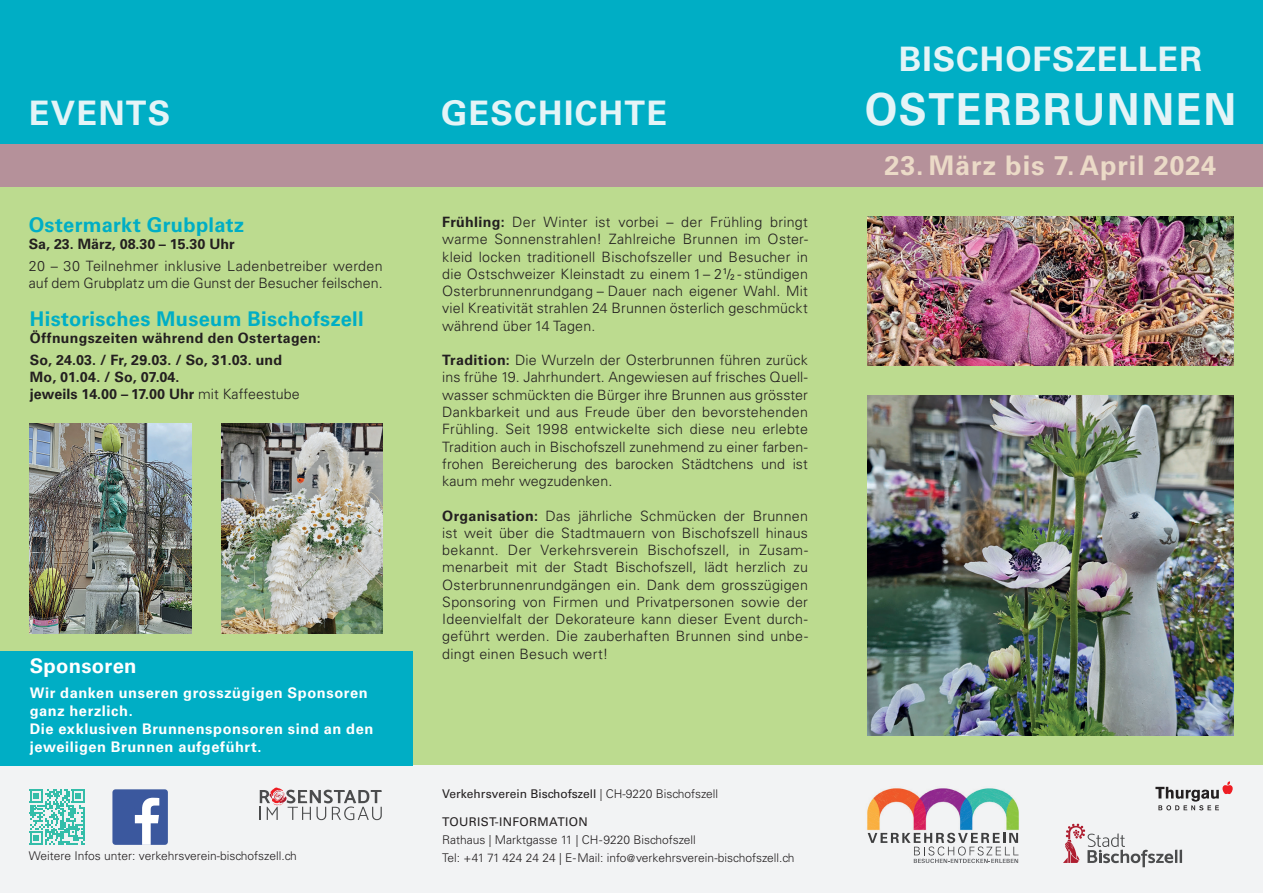
<style>
.page{position:relative;width:1263px;height:893px;background:#fff}
.page>*{position:absolute;margin:0;border:0;box-sizing:border-box;transform-origin:0 0}
.t1{font:700 44.1px "Univers LT Std";letter-spacing:.04em;color:#e4f4f7;scale:.95 1}
.t2{font:700 33.75px "Univers LT Std";letter-spacing:.035em;color:#e4f4f7}
.t3{font:700 27px "Univers LT Std";letter-spacing:.03em;color:#ebdac7}
.t4{font:700 20.25px "Univers LT Std";letter-spacing:.015em;color:#00aec5}
.t5{font:700 20.25px "Univers LT Std";letter-spacing:.015em;color:#fff}
.t6{font:700 14.7px/18px "Univers LT Std";letter-spacing:.04em;color:#fff}
.t7{font:300 14.25px/17.2px "Univers LT Std";letter-spacing:.01em;color:#231f20;text-align:justify}
.t8{font:700 14.25px/21.8px "Univers LT Std";letter-spacing:.015em;color:#231f20}
.t9{font:300 12px "Univers LT Std";color:#231f20}
.t10{font:12px "Univers LT Std";color:#231f20}
.t11{font:12px "Univers LT Std";letter-spacing:.03em;color:#231f20}
.s1{font-weight:300}
.s2{font-weight:700}
.s3{font-weight:400}
.s4{font-weight:400;font-size:8.25px}
.s5{font-size:10.5px}
</style>
<div class="page">
<div style="left:0;top:187px;width:1263px;height:578px;background:#bcdb8f"></div>
<div style="left:0;top:765px;width:1263px;height:128px;background:#f2f3f4"></div>
<div style="left:0;top:0;width:1263px;height:145px;background:#00aec5"></div>
<div style="left:0;top:145px;width:1263px;height:42px;background:#b5919a"></div>
<svg style="left:1155px;top:781px;width:78px;height:29px"></svg>
<svg style="left:868px;top:833px;width:150px;height:30px"></svg>
<img style="left:867px;top:788px;width:152px;height:43px">
<img style="left:867px;top:217px;width:366px;height:149px">
<svg style="left:260px;top:787px;width:122px;height:33px"></svg>
<img style="left:112px;top:789px;width:56px;height:56px">
<img style="left:135px;top:798px;width:24px;height:47px">
<div style="left:0;top:651px;width:412px;height:114px;background:#00aec5"></div>
<svg style="left:1063px;top:823px;width:119px;height:44px"></svg>
<svg style="left:30px;top:789px;width:55px;height:56px"></svg>
<img style="left:867px;top:396px;width:366px;height:340px">
<img style="left:30px;top:423px;width:161px;height:211px">
<img style="left:221px;top:423px;width:162px;height:211px">
<h2 class="t2" style="left:29px;top:93px;width:143px">EVENTS</h2>
<h2 class="t2" style="left:441px;top:93px;width:227px">GESCHICHTE</h2>
<h3 class="t4" style="left:29px;top:212px;width:217px">Ostermarkt Grubplatz</h3>
<p class="t8" style="left:29px;top:233px;width:208px">Sa, 23. März, 08.30 – 15.30 Uhr</p>
<p class="t7" style="left:29px;top:257px;width:355px">20 – 30 Teilnehmer inklusive Ladenbetreiber werden auf dem Grubplatz um die Gunst der Besucher feilschen.</p>
<h3 class="t4" style="left:30px;top:307px;width:335px">Historisches Museum Bischofszell</h3>
<p class="t8" style="left:30px;top:327px;width:292px">Öffnungszeiten während den Ostertagen:<br>So, 24.03. / Fr, 29.03. / So, 31.03. und</p>
<p class="t8" style="left:30px;top:369px;width:271px;line-height:17.2px">Mo, 01.04. / So, 07.04.<br>jeweils 14.00 – 17.00 Uhr <span class="s1">mit Kaffeestube</span></p>
<h3 class="t5" style="left:30px;top:654px;width:108px">Sponsoren</h3>
<p class="t6" style="left:30px;top:684px;width:345px">Wir danken unseren grosszügigen Sponsoren ganz herzlich.<br>Die exklusiven Brunnensponsoren sind an den jeweiligen Brunnen aufgeführt.</p>
<p class="t7" style="left:442px;top:213px;width:367px"><span class="s2">Frühling:</span> Der Winter ist vorbei – der Frühling bringt warme Sonnenstrahlen! Zahlreiche Brunnen im Oster&shy;kleid locken traditionell Bischofszeller und Besucher in die Ostschweizer Kleinstadt zu einem 1– 2<sup>1</sup><span class="s3">/</span><span class="s4">2</span> - stündigen Osterbrunnenrundgang – Dauer nach eigener Wahl. Mit viel Kreativität strahlen 24 Brunnen österlich geschmückt während über 14 Tagen.</p>
<p class="t7" style="left:442px;top:352px;width:367px"><span class="s2">Tradition:</span> Die Wurzeln der Osterbrunnen führen zurück ins frühe 19. Jahrhundert. Angewiesen auf frisches Quell&shy;wasser schmückten die Bürger ihre Brunnen aus grösster Dankbarkeit und aus Freude über den bevorstehenden Frühling. Seit 1998 entwickelte sich diese neu erlebte Tradition auch in Bischofszell zunehmend zu einer farben&shy;frohen Bereicherung des barocken Städtchens und ist kaum mehr wegzudenken.</p>
<p class="t7" style="left:442px;top:507px;width:367px"><span class="s2">Organisation:</span> Das jährliche Schmücken der Brunnen ist weit über die Stadtmauern von Bischofszell hinaus bekannt. Der Verkehrsverein Bischofszell, in Zusam&shy;menarbeit mit der Stadt Bischofszell, lädt herzlich zu Osterbrunnenrundgängen ein. Dank dem grosszügigen Sponsoring von Firmen und Privatpersonen sowie der Ideenvielfalt der Dekorateure kann dieser Event durch&shy;geführt werden. Die zauberhaften Brunnen sind unbe&shy;dingt einen Besuch wert!</p>
<p class="t10" style="left:442px;top:787px;width:277px">Verkehrsverein Bischofszell <span class="s1">| CH-9220 Bischofszell</span></p>
<p class="t11" style="left:442px;top:814px;width:147px">TOURIST-INFORMATION</p>
<p class="t9" style="left:442px;top:832px;width:255px">Rathaus | Marktgasse 11 | CH-9220 Bischofszell</p>
<p class="t9" style="left:29px;top:849px;width:269px">Weitere Infos unter: verkehrsverein-bischofszell.ch</p>
<p class="t9" style="left:442px;top:850px;width:354px">Tel: +41 71 424 24 24 | E-Mail: info<span class="s5">@</span>verkehrsverein-bischofszell.ch</p>
<h2 class="t2" style="left:899px;top:39px;width:305px">BISCHOFSZELLER</h2>
<h1 class="t1" style="left:865px;top:84px;width:392px">OSTERBRUNNEN</h1>
<h3 class="t3" style="left:884px;top:149px;width:333px">23. März bis 7. April 2024</h3>
</div>
